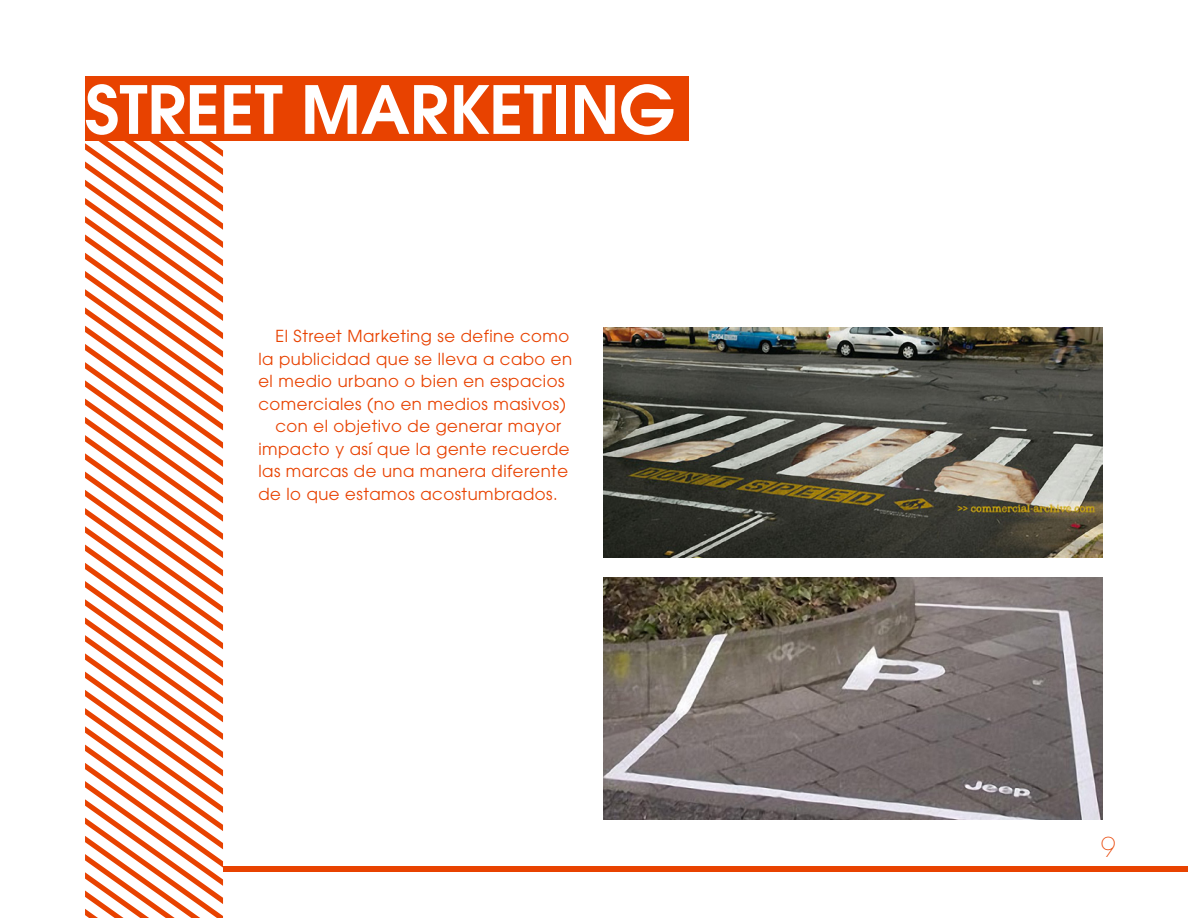
<style>
.page{position:relative;width:1188px;height:918px;background:#fff}
.page>*{position:absolute;margin:0;border:0;box-sizing:border-box;transform-origin:0 0}
.t1{font:600 66px "ITC Avant Garde Pro";color:#fff}
.t2{font:200 27px "ITC Avant Garde Pro";color:#e84200}
.PARRAFO_NORMAL_11_pt{font:16.5px/22.5px "ITC Avant Garde Pro";letter-spacing:.03em;color:#e84200}
</style>
<div class="page">
<div style="left:223px;top:866px;width:965px;height:6px;background:#e84200"></div>
<svg style="left:85px;top:141px;width:138px;height:777px"></svg>
<div style="left:85px;top:77px;width:604px;height:64px;background:#e84200"></div>
<img style="left:603px;top:328px;width:500px;height:230px">
<img style="left:603px;top:578px;width:500px;height:242px">
<p class="t1" style="left:85px;top:67px;width:591px">STREET MARKETING</p>
<p class="PARRAFO_NORMAL_11_pt" style="left:258px;top:325px;width:315px;text-indent:17px">El Street Marketing se define como la publicidad que se lleva a cabo en el medio urbano o bien en espacios comerciales (no en medios masivos)</p>
<p class="PARRAFO_NORMAL_11_pt" style="left:258px;top:415px;width:313px;text-indent:17px">con el objetivo de generar mayor impacto y así que la gente recuerde las marcas de una manera diferente de lo que estamos acostumbrados.</p>
<p class="t2" style="left:1101px;top:830px;width:16px">9</p>
</div>
